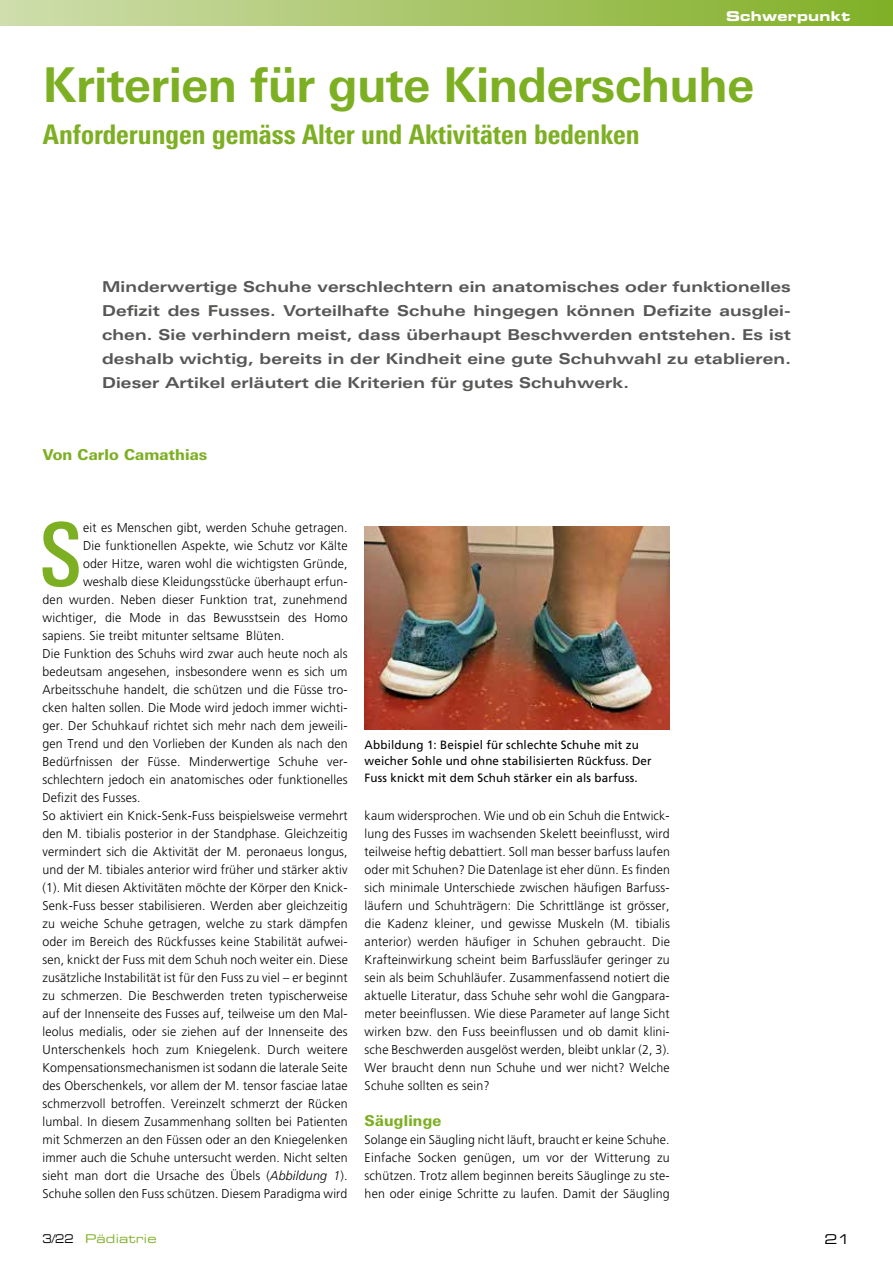
<style>
.page{position:relative;width:893px;height:1263px;background:#fff}
.page>*{position:absolute;margin:0;border:0;box-sizing:border-box;transform-origin:0 0}
.t1{font:500 condensed 87.45px "Linotype Univers";color:#7daf23}
.t2{font:700 48px "Linotype Univers Basic";letter-spacing:-.01em;color:#7daf23}
.t3{font:800 condensed 27px "Linotype Univers";color:#7daf23}
.t4{font:700 15px/24px "Linotype Univers Extd";letter-spacing:.01em;color:#575756;text-align:justify}
.t5{font:800 15px "Linotype Univers Basic";letter-spacing:.01em;color:#7daf23}
.t6{font:13.5px "Eurostile Bold Extended Two";letter-spacing:.02em;color:#fff}
.t7{font:13.5px "Eurostile Extended Two";color:#000}
.t8{font:300 12.75px/18px "Frutiger";letter-spacing:.015em;color:#000;text-align:justify}
.t9{font:12px/16.5px "Frutiger";letter-spacing:.015em;color:#000}
.t10{font:12px "Eurostile Extended Two";letter-spacing:.02em;color:#7daf23}
.s1{font-style:italic}
.s2{color:#000}
</style>
<div class="page">
<div style="left:0;top:0;width:893px;height:26px;background:linear-gradient(to right,#d0ddad,#81af25)"></div>
<img style="left:365px;top:527px;width:305px;height:203px">
<p class="t6" style="left:726px;top:7px;width:126px">Schwerpunkt</p>
<h2 class="t2" style="left:43px;top:55px;width:713px">Kriterien für gute Kinderschuhe</h2>
<h3 class="t3" style="left:43px;top:118px;width:598px">Anforderungen gemäss Alter und Aktivitäten bedenken</h3>
<p class="t4" style="left:102px;top:275px;width:690px">Minderwertige Schuhe verschlechtern ein anatomisches oder funktionelles Defizit des Fusses. Vorteilhafte Schuhe hingegen können Defizite ausglei&shy;chen. Sie verhindern meist, dass überhaupt Beschwerden entstehen. Es ist deshalb wichtig, bereits in der Kindheit eine gute Schuhwahl zu etablieren.<br>Dieser Artikel erläutert die Kriterien für gutes Schuhwerk.</p>
<p class="t5" style="left:43px;top:445px;width:166px">Von Carlo Camathias</p>
<h1 class="t1" style="left:39px;top:503px;width:44px">S</h1>
<p class="t8" style="left:83px;top:518px;width:266px">eit es Menschen gibt, werden Schuhe getragen.</p>
<p class="t8" style="left:83px;top:536px;width:266px">Die funktionellen Aspekte, wie Schutz vor Kälte</p>
<p class="t8" style="left:83px;top:554px;width:266px">oder Hitze, waren wohl die wichtigsten Gründe,</p>
<p class="t8" style="left:83px;top:572px;width:266px">weshalb diese Kleidungsstücke überhaupt erfun-</p>
<p class="t8" style="left:43px;top:590px;width:306px">den wurden. Neben dieser Funktion trat, zunehmend</p>
<p class="t8" style="left:43px;top:608px;width:307px">wichtiger, die Mode in das Bewusstsein des Homo</p>
<p class="t8" style="left:43px;top:626px;width:243px">sapiens. Sie treibt mitunter seltsame Blüten.</p>
<p class="t8" style="left:43px;top:644px;width:307px">Die Funktion des Schuhs wird zwar auch heute noch als</p>
<p class="t8" style="left:43px;top:662px;width:307px">bedeutsam angesehen, insbesondere wenn es sich um</p>
<p class="t8" style="left:43px;top:680px;width:307px">Arbeitsschuhe handelt, die schützen und die Füsse tro-</p>
<p class="t8" style="left:43px;top:698px;width:307px">cken halten sollen. Die Mode wird jedoch immer wichti-</p>
<p class="t8" style="left:43px;top:716px;width:307px">ger. Der Schuhkauf richtet sich mehr nach dem jeweili-</p>
<p class="t8" style="left:43px;top:734px;width:307px">gen Trend und den Vorlieben der Kunden als nach den</p>
<p class="t8" style="left:43px;top:752px;width:307px">Bedürfnissen der Füsse. Minderwertige Schuhe ver-</p>
<p class="t8" style="left:43px;top:770px;width:307px">schlechtern jedoch ein anatomisches oder funktionelles</p>
<p class="t8" style="left:43px;top:788px;width:99px">Defizit des Fusses.</p>
<p class="t8" style="left:43px;top:806px;width:307px">So aktiviert ein Knick-Senk-Fuss beispielsweise vermehrt</p>
<p class="t8" style="left:43px;top:824px;width:307px">den M. tibialis posterior in der Standphase. Gleichzeitig</p>
<p class="t8" style="left:43px;top:842px;width:307px">vermindert sich die Aktivität der M. peronaeus longus,</p>
<p class="t8" style="left:43px;top:860px;width:307px">und der M. tibiales anterior wird früher und stärker aktiv</p>
<p class="t8" style="left:43px;top:878px;width:307px">(1). Mit diesen Aktivitäten möchte der Körper den Knick-</p>
<p class="t8" style="left:43px;top:896px;width:307px">Senk-Fuss besser stabilisieren. Werden aber gleichzeitig</p>
<p class="t8" style="left:43px;top:914px;width:307px">zu weiche Schuhe getragen, welche zu stark dämpfen</p>
<p class="t8" style="left:43px;top:932px;width:307px">oder im Bereich des Rückfusses keine Stabilität aufwei-</p>
<p class="t8" style="left:43px;top:950px;width:307px">sen, knickt der Fuss mit dem Schuh noch weiter ein. Diese</p>
<p class="t8" style="left:43px;top:968px;width:307px">zusätzliche Instabilität ist für den Fuss zu viel – er beginnt</p>
<p class="t8" style="left:43px;top:986px;width:307px">zu schmerzen. Die Beschwerden treten typischerweise</p>
<p class="t8" style="left:43px;top:1004px;width:307px">auf der Innenseite des Fusses auf, teilweise um den Mal-</p>
<p class="t8" style="left:43px;top:1022px;width:307px">leolus medialis, oder sie ziehen auf der Innenseite des</p>
<p class="t8" style="left:43px;top:1040px;width:307px">Unterschenkels hoch zum Kniegelenk. Durch weitere</p>
<p class="t8" style="left:43px;top:1058px;width:306px">Kompensationsmechanismen ist sodann die laterale Seite</p>
<p class="t8" style="left:43px;top:1076px;width:307px">des Oberschenkels, vor allem der M. tensor fasciae latae</p>
<p class="t8" style="left:43px;top:1094px;width:307px">schmerzvoll betroffen. Vereinzelt schmerzt der Rücken</p>
<p class="t8" style="left:43px;top:1112px;width:307px">lumbal. In diesem Zusammenhang sollten bei Patienten</p>
<p class="t8" style="left:43px;top:1130px;width:307px">mit Schmerzen an den Füssen oder an den Kniegelenken</p>
<p class="t8" style="left:43px;top:1148px;width:307px">immer auch die Schuhe untersucht werden. Nicht selten</p>
<p class="t8" style="left:43px;top:1166px;width:307px">sieht man dort die Ursache des Übels (<span class="s1">Abbildung 1</span>).</p>
<p class="t8" style="left:43px;top:1184px;width:306px">Schuhe sollen den Fuss schützen. Diesem Paradigma wird</p>
<p class="t9" style="left:365px;top:737px;width:289px">Abbildung 1: Beispiel für schlechte Schuhe mit zu weicher Sohle und ohne stabilisierten Rückfuss. Der<br>Fuss knickt mit dem Schuh stärker ein als barfuss.</p>
<p class="t8" style="left:365px;top:806px;width:307px">kaum widersprochen. Wie und ob ein Schuh die Entwick&shy;lung des Fusses im wachsenden Skelett beeinflusst, wird teilweise heftig debattiert. Soll man besser barfuss laufen oder mit Schuhen? Die Datenlage ist eher dünn. Es finden sich minimale Unterschiede zwischen häufigen Barfuss&shy;läufern und Schuhträgern: Die Schrittlänge ist grösser, die Kadenz kleiner, und gewisse Muskeln (M. tibialis anterior) werden häufiger in Schuhen gebraucht. Die Krafteinwirkung scheint beim Barfussläufer geringer zu sein als beim Schuhläufer. Zusammenfassend notiert die aktuelle Literatur, dass Schuhe sehr wohl die Gangpara&shy;meter beeinflussen. Wie diese Parameter auf lange Sicht wirken bzw. den Fuss beeinflussen und ob damit klini&shy;sche Beschwerden ausgelöst werden, bleibt unklar (2, 3).<br>Wer braucht denn nun Schuhe und wer nicht? Welche Schuhe sollten es sein?</p>
<p class="t5" style="left:365px;top:1111px;width:78px">Säuglinge</p>
<p class="t8" style="left:365px;top:1130px;width:307px">Solange ein Säugling nicht läuft, braucht er keine Schuhe.<br>Einfache Socken genügen, um vor der Witterung zu schützen. Trotz allem beginnen bereits Säuglinge zu ste&shy;hen oder einige Schritte zu laufen. Damit der Säugling</p>
<p class="t10" style="left:43px;top:1230px;width:116px"><span class="s2">3/22</span> Pädiatrie</p>
<p class="t7" style="left:824px;top:1230px;width:28px">21</p>
</div>
